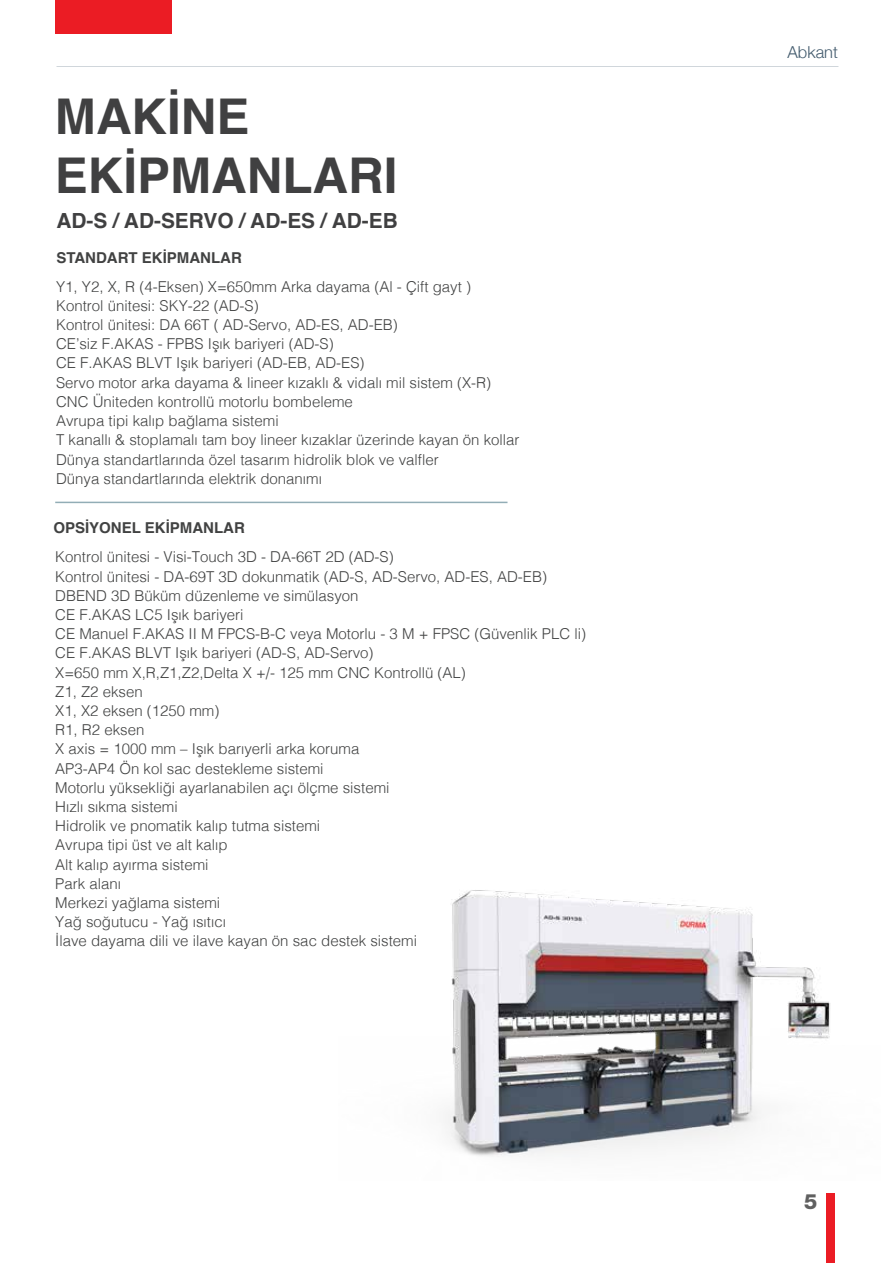
<style>
.page{position:relative;width:893px;height:1263px;background:#fff}
.page>*{position:absolute;margin:0;border:0;box-sizing:border-box;transform-origin:0 0}
.t1{font:700 49.35px/59.1px "Helvetica";color:#404041}
.t2{font:800 21px "Helvetica Neue LT Pro";color:#606060}
.t3{font:700 20.85px "Helvetica";color:#404041}
.t4{font:300 16.5px "Helvetica Neue";color:#445c6e}
.t5{font:300 15px/19.2px "Helvetica";color:#414242}
.t6{font:700 15px "Helvetica";color:#414242}
</style>
<div class="page">
<hr style="left:55px;top:502px;width:452px;height:1px;background:#92adb6">
<div style="left:826px;top:1194px;width:8px;height:69px;background:#eb1c24"></div>
<img style="left:445px;top:890px;width:386px;height:267px">
<div style="left:55px;top:0;width:117px;height:34px;background:#eb1c24"></div>
<h1 class="t1" style="left:55px;top:87px;width:344px">MAKİNE<br>EKİPMANLARI</h1>
<h3 class="t3" style="left:56px;top:204px;width:343px">AD-S / AD-SERVO / AD-ES / AD-EB</h3>
<p class="t6" style="left:56px;top:246px;width:187px">STANDART EKİPMANLAR</p>
<p class="t5" style="left:56px;top:276px;width:465px">Y1, Y2, X, R (4-Eksen) X=650mm Arka dayama (Al - Çift gayt )<br>Kontrol ünitesi: SKY-22 (AD-S)<br>Kontrol ünitesi: DA 66T ( AD-Servo, AD-ES, AD-EB)<br>CE’siz F.AKAS - FPBS Işık bariyeri (AD-S)<br>CE F.AKAS BLVT Işık bariyeri (AD-EB, AD-ES)<br>Servo motor arka dayama &amp; lineer kızaklı &amp; vidalı mil sistem (X-R)<br>CNC Üniteden kontrollü motorlu bombeleme<br>Avrupa tipi kalıp bağlama sistemi<br>T kanallı &amp; stoplamalı tam boy lineer kızaklar üzerinde kayan ön kollar Dünya standartlarında özel tasarım hidrolik blok ve valfler<br>Dünya standartlarında elektrik donanımı</p>
<p class="t6" style="left:53px;top:515px;width:193px">OPSİYONEL EKİPMANLAR</p>
<p class="t5" style="left:55px;top:546px;width:532px">Kontrol ünitesi - Visi-Touch 3D - DA-66T 2D (AD-S)<br>Kontrol ünitesi - DA-69T 3D dokunmatik (AD-S, AD-Servo, AD-ES, AD-EB)<br>DBEND 3D Büküm düzenleme ve simülasyon<br>CE F.AKAS LC5 Işık bariyeri<br>CE Manuel F.AKAS II M FPCS-B-C veya Motorlu - 3 M + FPSC (Güvenlik PLC li)<br>CE F.AKAS BLVT Işık bariyeri (AD-S, AD-Servo)<br>X=650 mm X,R,Z1,Z2,Delta X +/- 125 mm CNC Kontrollü (AL)<br>Z1, Z2 eksen<br>X1, X2 eksen (1250 mm)<br>R1, R2 eksen<br>X axis = 1000 mm – Işık barıyerli arka koruma<br>AP3-AP4 Ön kol sac destekleme sistemi<br>Motorlu yüksekliği ayarlanabilen açı ölçme sistemi<br>Hızlı sıkma sistemi<br>Hidrolik ve pnomatik kalıp tutma sistemi<br>Avrupa tipi üst ve alt kalıp<br>Alt kalıp ayırma sistemi<br>Park alanı<br>Merkezi yağlama sistemi<br>Yağ soğutucu - Yağ ısıtıcı<br>İlave dayama dili ve ilave kayan ön sac destek sistemi</p>
<p class="t4" style="left:788px;top:39px;width:52px">Abkant</p>
<h2 class="t2" style="left:804px;top:1189px;width:15px">5</h2>
</div>
